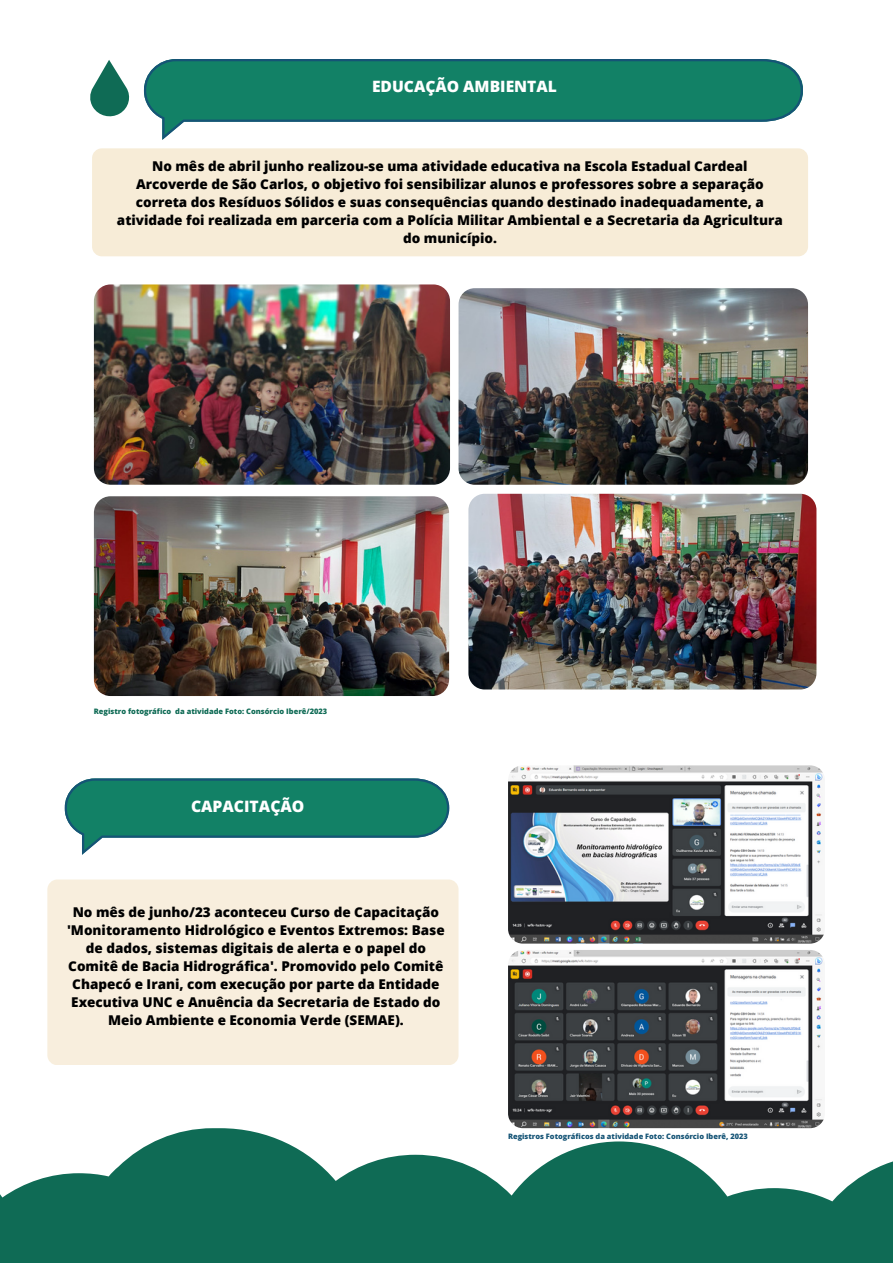
<style>
.page{position:relative;width:893px;height:1264px;background:#fff}
.page>*{position:absolute;margin:0;border:0;box-sizing:border-box;transform-origin:0 0}
.t1{font:800 15.75px "Open Sans";color:#fff}
.t2{font:800 15.6px "Open Sans";color:#fff}
.t3{font:800 13.5px/18px "Open Sans";color:#000;text-align:center}
.t4{font:800 7.5px "Open Sans";color:#155476}
.t5{font:800 7.5px "Open Sans";color:#0f6b55}
</style>
<div class="page">
<div style="left:92px;top:148px;width:716px;height:108px;background:#f7ecd7;border-radius:10px"></div>
<svg style="left:90px;top:60px;width:40px;height:57px"></svg>
<svg style="left:144px;top:59px;width:658px;height:63px;background:#17806a"></svg>
<img style="left:94px;top:284px;width:356px;height:201px;border-radius:17px">
<img style="left:458px;top:288px;width:350px;height:197px;border-radius:16px">
<img style="left:94px;top:496px;width:355px;height:200px;border-radius:17px">
<img style="left:468px;top:494px;width:348px;height:195px;border-radius:16px">
<svg style="left:0;top:1128px;width:892px;height:134px;fill:#0f6b55"></svg>
<div style="left:47px;top:879px;width:411px;height:186px;background:#f7ecd7;border-radius:10px"></div>
<img style="left:508px;top:765px;width:316px;height:178px;border-radius:15px">
<img style="left:508px;top:949px;width:316px;height:179px;border-radius:15px">
<svg style="left:65px;top:778px;width:384px;height:59px;background:#1a826c"></svg>
<p class="t2" style="left:372px;top:76px;width:186px">EDUCAÇÃO AMBIENTAL</p>
<p class="t3" style="left:117px;top:157px;width:667px">No mês de abril junho realizou-se uma atividade educativa na Escola Estadual Cardeal Arcoverde de São Carlos, o objetivo foi sensibilizar alunos e professores sobre a separação correta dos Resíduos Sólidos e suas consequências quando destinado inadequadamente, a atividade foi realizada em parceria com a Polícia Militar Ambiental e a Secretaria da Agricultura do município.</p>
<p class="t5" style="left:94px;top:706px;width:235px">Registro fotográfico da atividade Foto: Consórcio Iberê/2023</p>
<p class="t1" style="left:191px;top:795px;width:115px">CAPACITAÇÃO</p>
<p class="t3" style="left:67px;top:902px;width:379px">No mês de junho/23 aconteceu Curso de Capacitação 'Monitoramento Hidrológico e Eventos Extremos: Base de dados, sistemas digitais de alerta e o papel do Comitê de Bacia Hidrográfica'. Promovido pelo Comitê Chapecó e Irani, com execução por parte da Entidade Executiva UNC e Anuência da Secretaria de Estado do Meio Ambiente e Economia Verde (SEMAE).</p>
<p class="t4" style="left:508px;top:1131px;width:241px">Registros Fotográficos da atividade Foto: Consórcio Iberê, 2023</p>
</div>
